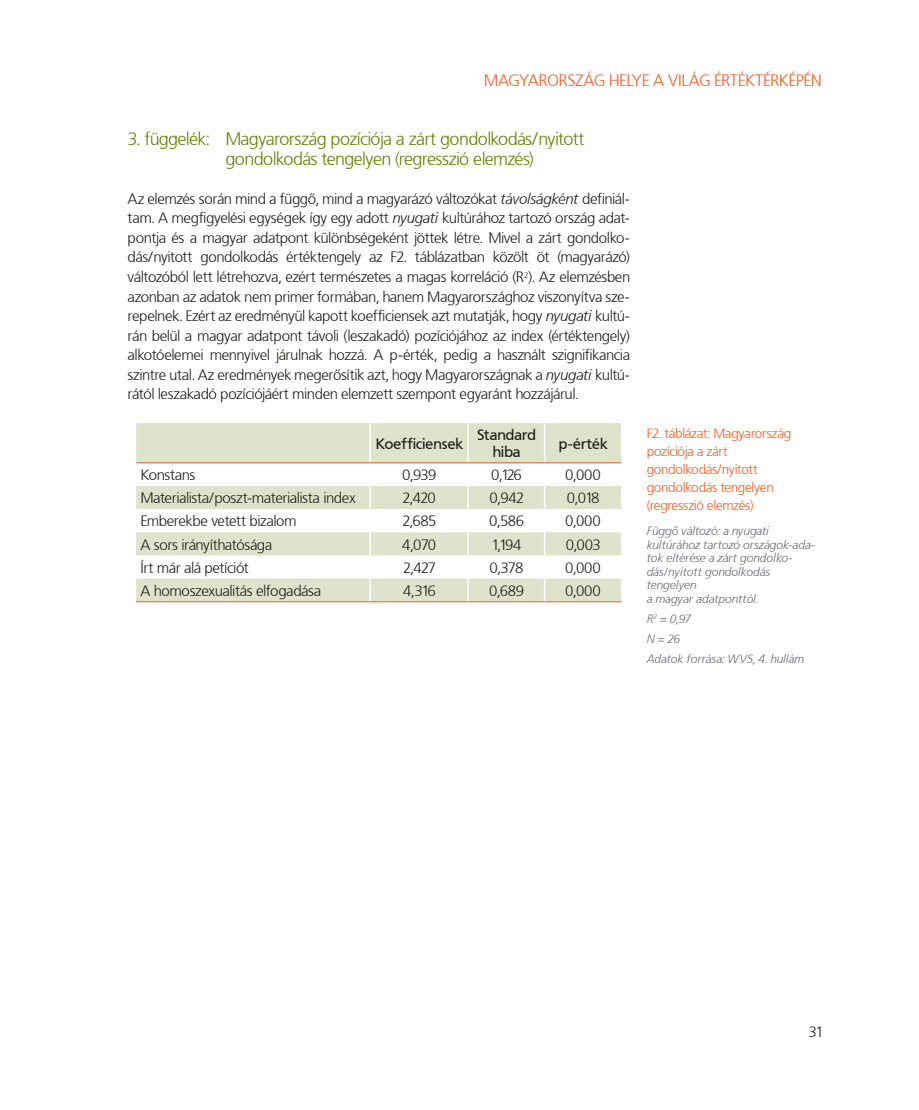
<style>
.page{position:relative;width:919px;height:1110px;background:#fff}
.page>*{position:absolute;margin:0;border:0;box-sizing:border-box;transform-origin:0 0}
.t1{font:18px/19.5px "Frutiger Lt PFL";color:#6a7d0a}
.t2{font:16.5px "Frutiger Lt PFL";color:#eb5c26}
.t3{font:15px/19.5px "Frutiger Lt PFL";letter-spacing:.01em;color:#1d1d1b;text-align:justify}
.t4{font:15px/16.5px "Frutiger PFL";letter-spacing:.01em;color:#1d1d1b;text-align:center}
.t5{font:13.5px/18px "Frutiger Lt PFL";letter-spacing:.015em;color:#eb5c26}
.t6{font:italic 12px/13.5px "Frutiger Lt PFL";letter-spacing:.01em;color:#6b6a6f}
.s1{font-style:italic}
</style>
<div class="page">
<svg style="left:136px;top:423px;width:485px;height:178px;fill:#e0e3cc"></svg>
<hr style="left:369px;top:423px;width:2px;height:39px;background:#fff">
<hr style="left:467px;top:423px;width:1px;height:39px;background:#fff">
<hr style="left:544px;top:423px;width:1px;height:39px;background:#fff">
<hr style="left:369px;top:463px;width:2px;height:23px;background:#fff">
<hr style="left:369px;top:486px;width:2px;height:23px;background:#fff">
<hr style="left:369px;top:509px;width:2px;height:23px;background:#fff">
<hr style="left:369px;top:532px;width:2px;height:23px;background:#fff">
<hr style="left:369px;top:555px;width:2px;height:24px;background:#fff">
<hr style="left:369px;top:579px;width:2px;height:22px;background:#fff">
<svg style="left:467px;top:463px;width:1px;height:138px"></svg>
<svg style="left:544px;top:463px;width:1px;height:138px"></svg>
<hr style="left:136px;top:462px;width:234px;height:1px;background:#eb5c26">
<hr style="left:370px;top:462px;width:98px;height:1px;background:#eb5c26">
<hr style="left:468px;top:462px;width:76px;height:1px;background:#eb5c26">
<hr style="left:544px;top:462px;width:77px;height:1px;background:#eb5c26">
<hr style="left:136px;top:601px;width:234px;height:1px;background:#eb5c26">
<hr style="left:370px;top:601px;width:98px;height:1px;background:#eb5c26">
<hr style="left:468px;top:601px;width:76px;height:1px;background:#eb5c26">
<hr style="left:544px;top:601px;width:77px;height:1px;background:#eb5c26">
<p class="t2" style="left:484px;top:70px;width:25px">Magyarország</p>
<p class="t2" style="left:608px;top:70px;width:9px">helye</p>
<p class="t2" style="left:653px;top:70px;width:25px">a világ</p>
<p class="t2" style="left:714px;top:70px;width:10px">értéktérképén</p>
<p class="t1" style="left:225px;top:129px;width:360px;text-indent:-98px">3. függelék: Magyarország pozíciója a zárt gondolkodás/nyitott gondolkodás tengelyen (regresszió elemzés)</p>
<p class="t3" style="left:128px;top:189px;width:503px">Az elemzés során mind a függő, mind a magyarázó változókat <span class="s1">távolságként</span> definiál&shy;tam. A megfigyelési egységek így egy adott <span class="s1">nyugati</span> kultúrához tartozó ország adat&shy;pontja és a magyar adatpont különbségeként jöttek létre. Mivel a zárt gondolko&shy;dás/nyitott gondolkodás értéktengely az F2. táblázatban közölt öt (magyarázó) változóból lett létrehozva, ezért természetes a magas korreláció (R<sup>2</sup>). Az elemzésben azonban az adatok nem primer formában, hanem Magyarországhoz viszonyítva sze&shy;repelnek. Ezért az eredményül kapott koefficiensek azt mutatják, hogy <span class="s1">nyugati</span> kultú&shy;rán belül a magyar adatpont távoli (leszakadó) pozíciójához az index (értéktengely) alkotóelemei mennyivel járulnak hozzá. A p-érték, pedig a használt szignifikancia szintre utal. Az eredmények megerősítik azt, hogy Magyarországnak a <span class="s1">nyugati</span> kultú&shy;rától leszakadó pozíciójáért minden elemzett szempont egyaránt hozzájárul.</p>
<p class="t4" style="left:375px;top:435px;width:89px">Koefficiensek</p>
<p class="t4" style="left:477px;top:427px;width:60px">Standard hiba</p>
<p class="t4" style="left:558px;top:435px;width:50px">p-érték</p>
<p class="t3" style="left:140px;top:465px;width:56px">Konstans</p>
<p class="t3" style="left:402px;top:465px;width:35px">0,939</p>
<p class="t3" style="left:491px;top:465px;width:31px">0,126</p>
<p class="t3" style="left:565px;top:465px;width:37px">0,000</p>
<p class="t3" style="left:140px;top:488px;width:216px">Materialista/poszt-materialista index</p>
<p class="t3" style="left:402px;top:488px;width:34px">2,420</p>
<p class="t3" style="left:489px;top:488px;width:35px">0,942</p>
<p class="t3" style="left:567px;top:488px;width:33px">0,018</p>
<p class="t3" style="left:140px;top:512px;width:157px">Emberekbe vetett bizalom</p>
<p class="t3" style="left:402px;top:512px;width:35px">2,685</p>
<p class="t3" style="left:489px;top:512px;width:36px">0,586</p>
<p class="t3" style="left:565px;top:512px;width:37px">0,000</p>
<p class="t3" style="left:140px;top:535px;width:133px">A sors irányíthatósága</p>
<p class="t3" style="left:402px;top:535px;width:35px">4,070</p>
<p class="t3" style="left:491px;top:535px;width:31px">1,194</p>
<p class="t3" style="left:565px;top:535px;width:36px">0,003</p>
<p class="t3" style="left:140px;top:558px;width:109px">Írt már alá petíciót</p>
<p class="t3" style="left:403px;top:558px;width:33px">2,427</p>
<p class="t3" style="left:489px;top:558px;width:35px">0,378</p>
<p class="t3" style="left:565px;top:558px;width:37px">0,000</p>
<p class="t3" style="left:140px;top:581px;width:182px">A homoszexualitás elfogadása</p>
<p class="t3" style="left:403px;top:581px;width:33px">4,316</p>
<p class="t3" style="left:489px;top:581px;width:36px">0,689</p>
<p class="t3" style="left:565px;top:581px;width:37px">0,000</p>
<p class="t5" style="left:646px;top:425px;width:145px">F2. táblázat: Magyarország pozíciója a zárt gondolkodás/nyitott gondolkodás tengelyen (regresszió elemzés)</p>
<p class="t6" style="left:646px;top:524px;width:170px">Függő változó: a nyugati kultúrához tartozó országok-ada&shy;tok eltérése a zárt gondolko&shy;dás/nyitott gondolkodás tengelyen<br>a magyar adatponttól.</p>
<p class="t6" style="left:646px;top:609px;width:159px;line-height:20.2px">R<sup>2</sup> = 0,97<br>N = 26<br>Adatok forrása: WVS, 4. hullám</p>
<p class="t3" style="left:808px;top:1022px;width:14px">31</p>
</div>
